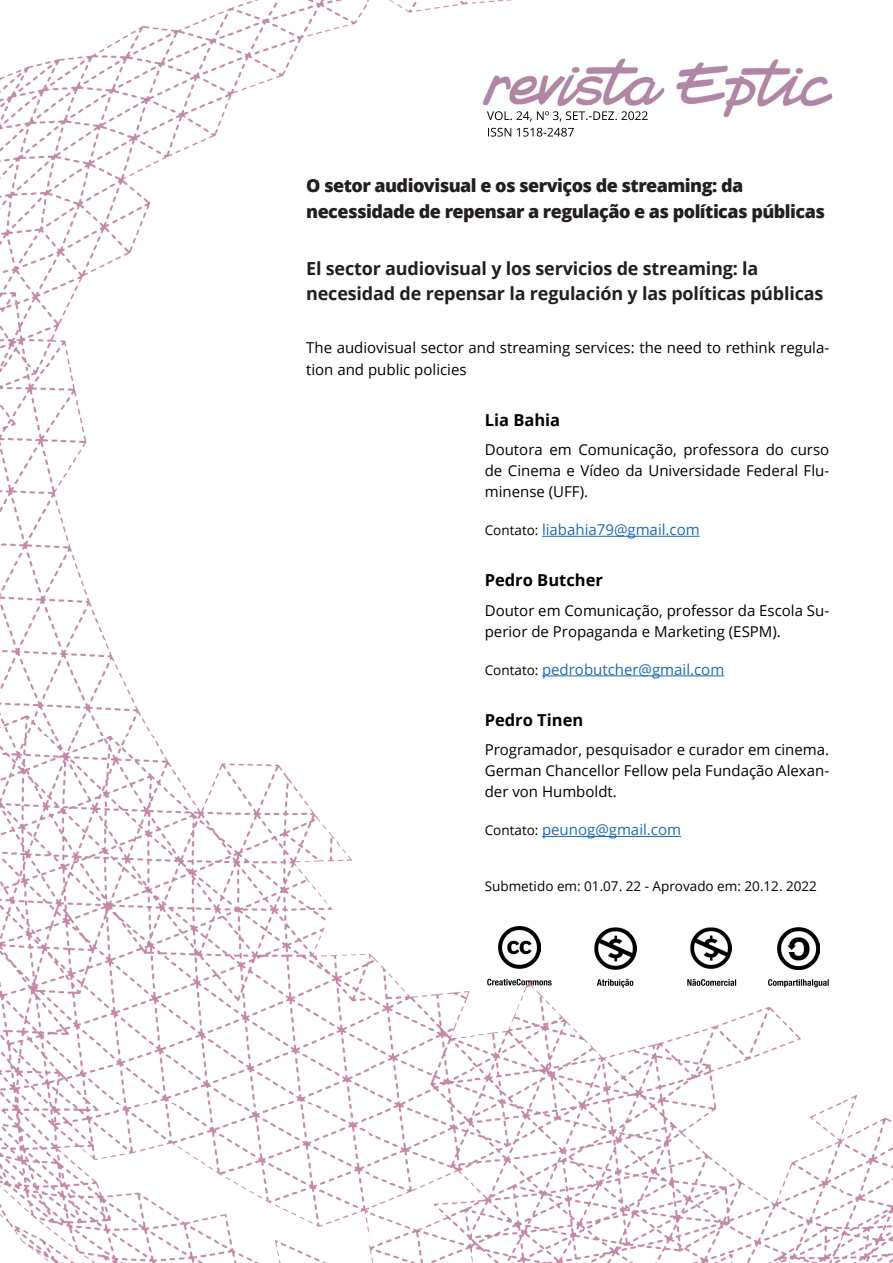
<style>
.page{position:relative;width:893px;height:1263px;background:#fff}
.page>*{position:absolute;margin:0;border:0;box-sizing:border-box;transform-origin:0 0}
.t1{font:700 18px/25.5px "Open Sans";letter-spacing:-.01em;color:#231f20}
.t2{font:800 18px/25.5px "Open Sans";letter-spacing:-.03em;color:#231f20}
.t3{font:700 16.5px "Open Sans";color:#000001}
.t4{font:15px/21px "Open Sans";color:#000001}
.t5{font:15px "Open Sans";color:#1b69b4}
.t6{font:13.5px "Open Sans";color:#000001}
.s1{font-size:13.5px;color:#000001}
</style>
<div class="page">
<img style="left:0;top:0;width:472px;height:1263px">
<img style="left:841px;top:1095px;width:52px;height:168px">
<img style="left:472px;top:127px;width:369px;height:1136px">
<img style="left:470px;top:49px;width:363px;height:74px">
<img style="left:487px;top:111px;width:161px;height:11px">
<img style="left:488px;top:128px;width:86px;height:9px">
<img style="left:487px;top:979px;width:65px;height:6px">
<img style="left:597px;top:979px;width:36px;height:9px">
<img style="left:687px;top:979px;width:49px;height:7px">
<img style="left:768px;top:979px;width:61px;height:8px">
<img style="left:595px;top:927px;width:41px;height:42px">
<img style="left:777px;top:927px;width:42px;height:42px">
<img style="left:690px;top:927px;width:42px;height:42px">
<img style="left:498px;top:927px;width:42px;height:42px">
<div style="left:306px;top:235px;width:523px;height:19px;background:#fff"></div>
<hr style="left:542px;top:536px;width:158px;height:1px;background:#1b69b4">
<hr style="left:542px;top:675px;width:182px;height:1px;background:#1b69b4">
<hr style="left:542px;top:836px;width:139px;height:1px;background:#1b69b4">
<p class="t2" style="left:306px;top:172px;width:520px">O setor audiovisual e os serviços de streaming: da necessidade de repensar a regulação e as políticas públicas</p>
<p class="t1" style="left:306px;top:255px;width:519px">El sector audiovisual y los servicios de streaming: la necesidad de repensar la regulación y las políticas públicas</p>
<p class="t4" style="left:306px;top:336px;width:525px;line-height:21.6px">The audiovisual sector and streaming services: the need to rethink regula&shy;tion and public policies</p>
<p class="t3" style="left:485px;top:408px;width:77px">Lia Bahia</p>
<p class="t4" style="left:485px;top:439px;width:346px;text-align:justify">Doutora em Comunicação, professora do curso de Cinema e Vídeo da Universidade Federal Flu&shy;minense (UFF).</p>
<p class="t5" style="left:485px;top:519px;width:216px"><span class="s1">Contato:</span> liabahia79@gmail.com</p>
<p class="t3" style="left:485px;top:569px;width:120px">Pedro Butcher</p>
<p class="t4" style="left:485px;top:599px;width:346px">Doutor em Comunicação, professor da Escola Su&shy;perior de Propaganda e Marketing (ESPM).</p>
<p class="t5" style="left:485px;top:659px;width:241px"><span class="s1">Contato:</span> pedrobutcher@gmail.com</p>
<p class="t3" style="left:485px;top:708px;width:100px">Pedro Tinen</p>
<p class="t4" style="left:485px;top:739px;width:346px;text-align:justify">Programador, pesquisador e curador em cinema.<br>German Chancellor Fellow pela Fundação Alexan&shy;der von Humboldt.</p>
<p class="t5" style="left:485px;top:820px;width:198px"><span class="s1">Contato:</span> peunog@gmail.com</p>
<p class="t6" style="left:485px;top:876px;width:334px">Submetido em: 01.07. 22 - Aprovado em: 20.12. 2022</p>
</div>
